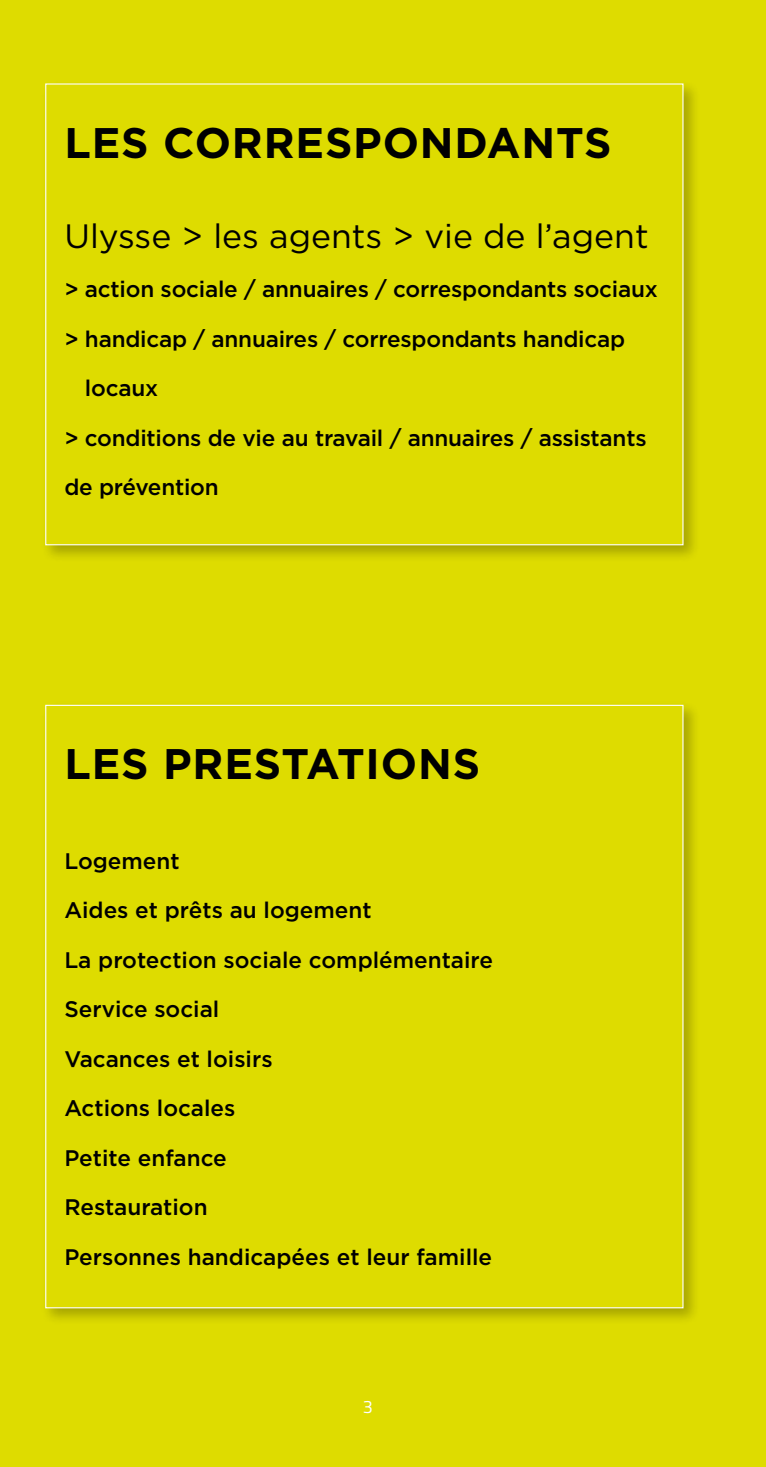
<style>
.page{position:relative;width:766px;height:1467px;background:#fff}
.page>*{position:absolute;margin:0;border:0;box-sizing:border-box;transform-origin:0 0}
.t1{font:700 42.75px "Gotham";letter-spacing:.02em;color:#000}
.t2{font:33.75px "Gotham";color:#000}
.t3{font:500 22.5px "Gotham";letter-spacing:-.01em;color:#000}
.t4{font:18px "Titillium";color:#fff}
</style>
<div class="page">
<div style="left:0;top:0;width:765px;height:1467px;background:#dedc00"></div>
<div style="left:41px;top:700px;width:659px;height:626px;background:#000;opacity:.25"></div>
<div style="left:45px;top:705px;width:638px;height:603px;background:#dedc00;border:1px solid #fff"></div>
<div style="left:41px;top:79px;width:659px;height:484px;background:#000;opacity:.25"></div>
<div style="left:45px;top:83px;width:638px;height:462px;background:#dedc00;border:1px solid #fff"></div>
<h1 class="t1" style="left:64px;top:118px;width:548px">LES CORRESPONDANTS</h1>
<h2 class="t2" style="left:64px;top:217px;width:585px">Ulysse &gt; les agents &gt; vie de l’agent</h2>
<p class="t3" style="left:64px;top:274px;width:595px">&gt; action sociale / annuaires / correspondants sociaux</p>
<p class="t3" style="left:64px;top:324px;width:562px">&gt; handicap / annuaires / correspondants handicap</p>
<p class="t3" style="left:85px;top:373px;width:75px">locaux</p>
<p class="t3" style="left:64px;top:423px;width:583px">&gt; conditions de vie au travail / annuaires / assistants</p>
<p class="t3" style="left:64px;top:472px;width:156px">de prévention</p>
<h1 class="t1" style="left:64px;top:739px;width:417px">LES PRESTATIONS</h1>
<p class="t3" style="left:64px;top:846px;width:117px">Logement</p>
<p class="t3" style="left:64px;top:895px;width:309px">Aides et prêts au logement</p>
<p class="t3" style="left:64px;top:945px;width:430px">La protection sociale complémentaire</p>
<p class="t3" style="left:64px;top:994px;width:156px">Service social</p>
<p class="t3" style="left:64px;top:1044px;width:210px">Vacances et loisirs</p>
<p class="t3" style="left:64px;top:1093px;width:173px">Actions locales</p>
<p class="t3" style="left:64px;top:1143px;width:164px">Petite enfance</p>
<p class="t3" style="left:64px;top:1192px;width:145px">Restauration</p>
<p class="t3" style="left:64px;top:1242px;width:429px">Personnes handicapées et leur famille</p>
<p class="t4" style="left:363px;top:1393px;width:12px">3</p>
</div>
